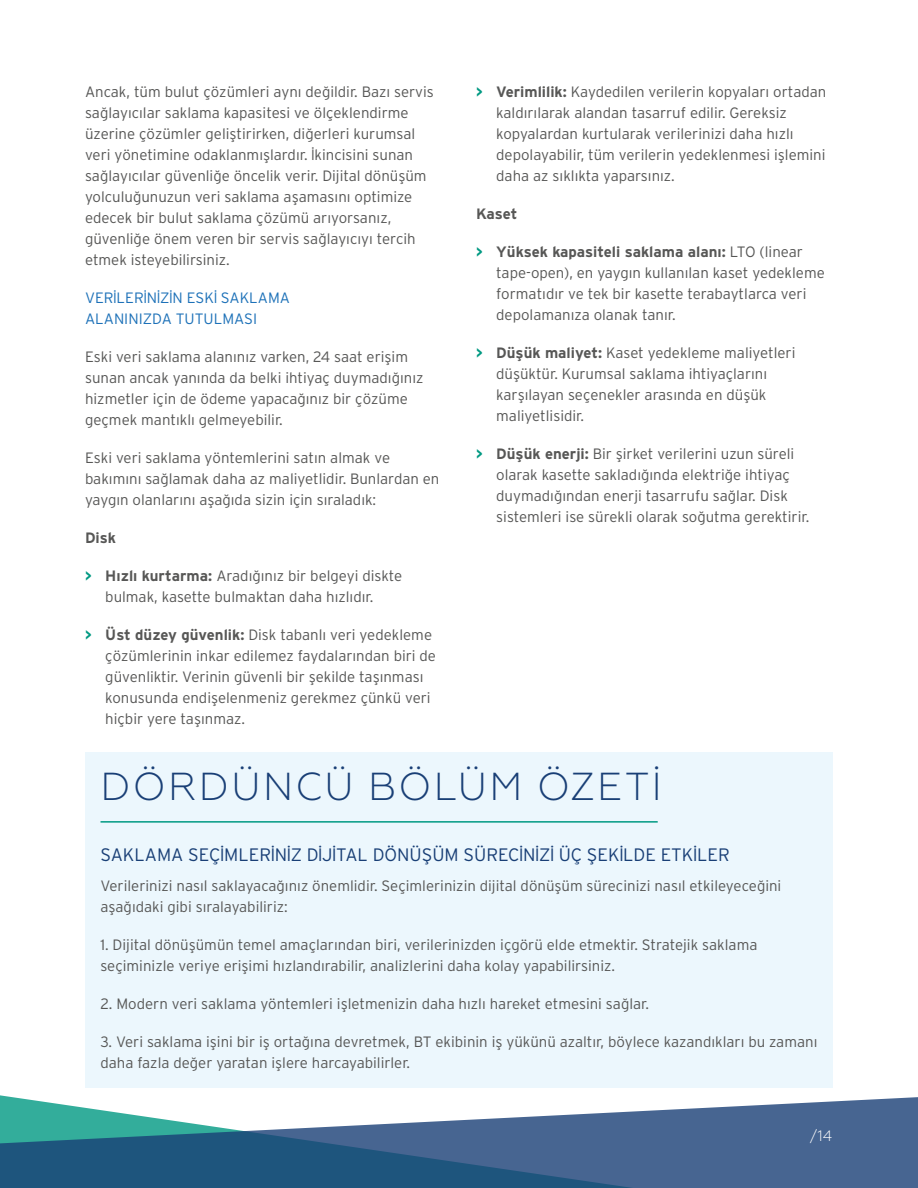
<style>
.page{position:relative;width:918px;height:1188px;background:#fff}
.page>*{position:absolute;margin:0;border:0;box-sizing:border-box;transform-origin:0 0}
.t1{font:300 39px "Geometria";letter-spacing:.055em;color:#193f76}
.t2{font:300 18px "Interstate";color:#193f76}
.t3{font:300 15px/21px "Interstate";color:#575756}
.t4{font:300 15px/21px "Interstate";color:#1d71b8}
.t5{font:700 15px "Interstate";color:#575756}
.t6{font:300 15px "Geometria";color:#fff}
.s1{font-weight:700;color:#009982}
.s2{font-weight:700}
</style>
<div class="page">
<svg style="left:0;top:1097px;width:918px;height:91px;fill:#476591"></svg>
<div style="left:85px;top:753px;width:747px;height:335px;background:#ecf7fd"></div>
<hr style="left:101px;top:821px;width:557px;height:2px;background:#009982">
<p class="t3" style="left:85px;top:81px;width:350px">Ancak, tüm bulut çözümleri aynı değildir. Bazı servis sağlayıcılar saklama kapasitesi ve ölçeklendirme üzerine çözümler geliştirirken, diğerleri kurumsal veri yönetimine odaklanmışlardır. İkincisini sunan sağlayıcılar güvenliğe öncelik verir. Dijital dönüşüm yolculuğunuzun veri saklama aşamasını optimize edecek bir bulut saklama çözümü arıyorsanız, güvenliğe önem veren bir servis sağlayıcıyı tercih etmek isteyebilirsiniz.</p>
<p class="t4" style="left:85px;top:287px;width:207px">VERİLERİNİZİN ESKİ SAKLAMA<br>ALANINIZDA TUTULMASI</p>
<p class="t3" style="left:85px;top:346px;width:340px">Eski veri saklama alanınız varken, 24 saat erişim sunan ancak yanında da belki ihtiyaç duymadığınız hizmetler için de ödeme yapacağınız bir çözüme geçmek mantıklı gelmeyebilir.</p>
<p class="t3" style="left:85px;top:447px;width:356px">Eski veri saklama yöntemlerini satın almak ve bakımını sağlamak daha az maliyetlidir. Bunlardan en yaygın olanlarını aşağıda sizin için sıraladık:</p>
<p class="t5" style="left:85px;top:529px;width:33px">Disk</p>
<p class="t3" style="left:85px;top:565px;width:319px;text-align:center"><span class="s1">&gt;</span> <span class="s2">Hızlı kurtarma:</span> Aradığınız bir belgeyi diskte bulmak, kasette bulmaktan daha hızlıdır.</p>
<p class="t3" style="left:105px;top:624px;width:332px;text-indent:-20px"><span class="s1">&gt;</span> <span class="s2">Üst düzey güvenlik:</span> Disk tabanlı veri yedekleme çözümlerinin inkar edilemez faydalarından biri de güvenliktir. Verinin güvenli bir şekilde taşınması konusunda endişelenmeniz gerekmez çünkü veri hiçbir yere taşınmaz.</p>
<p class="t3" style="left:496px;top:81px;width:332px;text-indent:-20px"><span class="s1">&gt;</span> <span class="s2">Verimlilik:</span> Kaydedilen verilerin kopyaları ortadan kaldırılarak alandan tasarruf edilir. Gereksiz kopyalardan kurtularak verilerinizi daha hızlı depolayabilir, tüm verilerin yedeklenmesi işlemini daha az sıklıkta yaparsınız.</p>
<p class="t5" style="left:476px;top:205px;width:43px">Kaset</p>
<p class="t3" style="left:496px;top:241px;width:330px;text-indent:-20px"><span class="s1">&gt;</span> <span class="s2">Yüksek kapasiteli saklama alanı:</span> LTO (linear tape-open), en yaygın kullanılan kaset yedekleme formatıdır ve tek bir kasette terabaytlarca veri depolamanıza olanak tanır.</p>
<p class="t3" style="left:496px;top:342px;width:301px;text-indent:-20px"><span class="s1">&gt;</span> <span class="s2">Düşük maliyet:</span> Kaset yedekleme maliyetleri düşüktür. Kurumsal saklama ihtiyaçlarını karşılayan seçenekler arasında en düşük maliyetlisidir.</p>
<p class="t3" style="left:496px;top:443px;width:315px;text-indent:-20px"><span class="s1">&gt;</span> <span class="s2">Düşük enerji:</span> Bir şirket verilerini uzun süreli olarak kasette sakladığında elektriğe ihtiyaç duymadığından enerji tasarrufu sağlar. Disk sistemleri ise sürekli olarak soğutma gerektirir.</p>
<h1 class="t1" style="left:101px;top:764px;width:563px">DÖRDÜNCÜ BÖLÜM ÖZETİ</h1>
<p class="t2" style="left:100px;top:845px;width:631px">SAKLAMA SEÇİMLERİNİZ DİJİTAL DÖNÜŞÜM SÜRECİNİZİ ÜÇ ŞEKİLDE ETKİLER</p>
<p class="t3" style="left:100px;top:875px;width:682px">Verilerinizi nasıl saklayacağınız önemlidir. Seçimlerinizin dijital dönüşüm sürecinizi nasıl etkileyeceğini aşağıdaki gibi sıralayabiliriz:</p>
<p class="t3" style="left:100px;top:934px;width:659px">1. Dijital dönüşümün temel amaçlarından biri, verilerinizden içgörü elde etmektir. Stratejik saklama seçiminizle veriye erişimi hızlandırabilir, analizlerini daha kolay yapabilirsiniz.</p>
<p class="t3" style="left:100px;top:993px;width:550px">2. Modern veri saklama yöntemleri işletmenizin daha hızlı hareket etmesini sağlar.</p>
<p class="t3" style="left:100px;top:1031px;width:719px">3. Veri saklama işini bir iş ortağına devretmek, BT ekibinin iş yükünü azaltır, böylece kazandıkları bu zamanı daha fazla değer yaratan işlere harcayabilirler.</p>
<p class="t6" style="left:810px;top:1127px;width:24px">/14</p>
</div>
